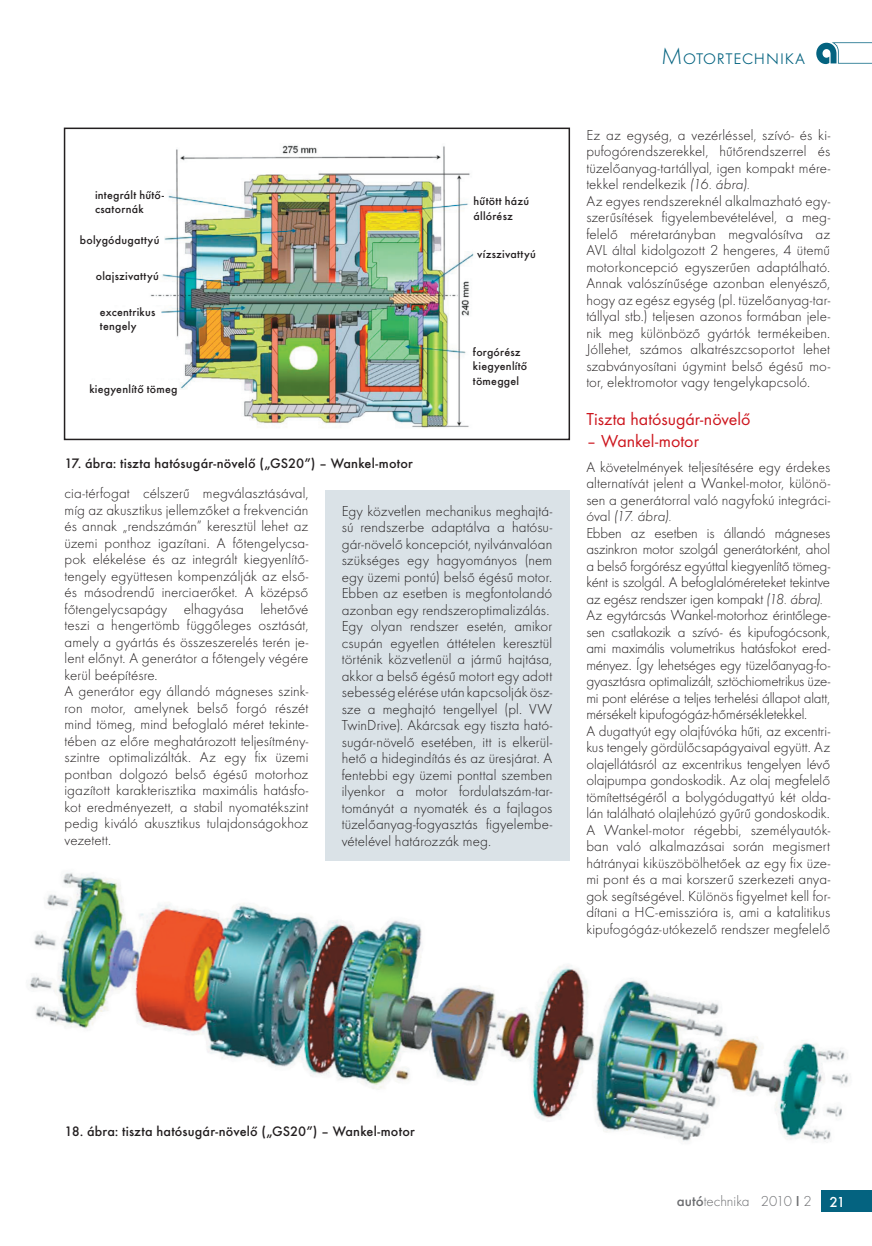
<style>
.page{position:relative;width:872px;height:1246px;background:#fff}
.page>*{position:absolute;margin:0;border:0;box-sizing:border-box;transform-origin:0 0}
.fülcim{font:300 24px "Futura TOT";color:#046380}
.alcim{font:18px "Futura TOT Boo";letter-spacing:-.005em;color:#cd151d}
.szöveg{font:300 15px/16.5px "Futura TOT";letter-spacing:.005em;color:#231f20;text-align:justify}
.t1{font:300 15px "Futura TOT";color:#6c6d70}
.kepalairas{font:500 14.25px "Futura TOT";letter-spacing:.01em;color:#231f20}
.kepalairas-2{font:500 12px/14.4px "Futura TOT";letter-spacing:.02em;color:#231f20}
.s1{font-style:italic}
.s2{font-weight:500}
.s3{font-weight:500;color:#fff}
</style>
<div class="page">
<div style="left:821px;top:1191px;width:51px;height:21px;background:#046380"></div>
<svg style="left:816px;top:42px;width:56px;height:22px"></svg>
<img style="left:29px;top:748px;width:841px;height:443px">
<img style="left:150px;top:145px;width:324px;height:283px">
<div style="left:64px;top:128px;width:506px;height:312px;border:2px solid #231f20"></div>
<div style="left:325px;top:490px;width:244px;height:370px;background:#dae2e7"></div>
<p class="kepalairas-2" style="left:95px;top:188px;width:70px">integrált hűtő&shy;csatornák</p>
<p class="kepalairas-2" style="left:80px;top:232px;width:81px">bolygódugattyú</p>
<p class="kepalairas-2" style="left:96px;top:269px;width:65px">olajszivattyú</p>
<p class="kepalairas-2" style="left:100px;top:304px;width:57px">excentrikus tengely</p>
<p class="kepalairas-2" style="left:89px;top:382px;width:90px">kiegyenlítő tömeg</p>
<p class="kepalairas" style="left:65px;top:455px;width:350px">17. ábra: tiszta hatósugár-növelő („GS20”) – Wankel-motor</p>
<p class="kepalairas-2" style="left:473px;top:194px;width:57px">hűtött házú állórész</p>
<p class="kepalairas-2" style="left:477px;top:247px;width:60px">vízszivattyú</p>
<p class="kepalairas-2" style="left:473px;top:345px;width:56px">forgórész kiegyenlítő tömeggel</p>
<p class="szöveg" style="left:65px;top:485px;width:245px">cia-térfogat célszerű megválasztásával, míg az akusztikus jellemzőket a frekvencián és annak „rendszámán” keresztül lehet az üzemi ponthoz igazítani. A főtengelycsa&shy;pok elékelése és az integrált kiegyenlítő&shy;tengely együttesen kompenzálják az első&shy;és másodrendű inerciaerőket. A középső főtengelycsapágy elhagyása lehetővé teszi a hengertömb függőleges osztását, amely a gyártás és összeszerelés terén je&shy;lent előnyt. A generátor a főtengely végére kerül beépítésre.</p>
<p class="szöveg" style="left:65px;top:683px;width:245px">A generátor egy állandó mágneses szink&shy;ron motor, amelynek belső forgó részét mind tömeg, mind befoglaló méret tekinte&shy;tében az előre meghatározott teljesítmény&shy;szintre optimalizálták. Az egy fix üzemi pontban dolgozó belső égésű motorhoz igazított karakterisztika maximális hatásfo&shy;kot eredményezett, a stabil nyomatékszint pedig kiváló akusztikus tulajdonságokhoz vezetett.</p>
<p class="szöveg" style="left:342px;top:503px;width:212px">Egy közvetlen mechanikus meghajtá&shy;sú rendszerbe adaptálva a hatósu&shy;gár-növelő koncepciót, nyilvánvalóan szükséges egy hagyományos (nem egy üzemi pontú) belső égésű motor.<br>Ebben az esetben is megfontolandó azonban egy rendszeroptimalizálás.</p>
<p class="szöveg" style="left:342px;top:618px;width:212px">Egy olyan rendszer esetén, amikor csupán egyetlen áttételen keresztül történik közvetlenül a jármű hajtása, akkor a belső égésű motort egy adott sebesség elérése után kapcsolják ös - sze a meghajtó tengellyel (pl. VW TwinDrive). Akárcsak egy tiszta ható&shy;sugár-növelő esetében, itt is elkerül&shy;hető a hidegindítás és az üresjárat. A fentebbi egy üzemi ponttal szemben ilyenkor a motor fordulatszám-tar&shy;tományát a nyomaték és a fajlagos tüzelőanyag-fogyasztás figyelembe&shy;vételével határozzák meg.</p>
<p class="fülcim" style="left:661px;top:42px;width:145px">Motortechnika</p>
<p class="szöveg" style="left:586px;top:126px;width:245px">Ez az egység, a vezérléssel, szívó- és ki&shy;pufogórendszerekkel, hűtőrendszerrel és tüzelőanyag-tartállyal, igen kompakt mére&shy;tekkel rendelkezik <span class="s1">(16. ábra).</span></p>
<p class="szöveg" style="left:586px;top:192px;width:245px">Az egyes rendszereknél alkalmazható egy&shy;szerűsítések figyelembevételével, a meg&shy;felelő méretarányban megvalósítva az AVL által kidolgozott 2 hengeres, 4 ütemű motorkoncepció egyszerűen adaptálható.<br>Annak valószínűsége azonban elenyésző, hogy az egész egység (pl. tüzelőanyag-tar&shy;tállyal stb.) teljesen azonos formában jele&shy;nik meg különböző gyártók termékeiben.<br>Jóllehet, számos alkatrészcsoportot lehet szabványosítani úgymint belső égésű mo&shy;tor, elektromotor vagy tengelykapcsoló.</p>
<p class="alcim" style="left:586px;top:408px;width:166px">Tiszta hatósugár-növelő</p>
<p class="alcim" style="left:586px;top:430px;width:114px">– Wankel-motor</p>
<p class="szöveg" style="left:586px;top:459px;width:245px">A követelmények teljesítésére egy érdekes alternatívát jelent a Wankel-motor, különö&shy;sen a generátorral való nagyfokú integráci&shy;óval <span class="s1">(17. ábra).</span></p>
<p class="szöveg" style="left:586px;top:525px;width:245px">Ebben az esetben is állandó mágneses aszinkron motor szolgál generátorként, ahol a belső forgórész egyúttal kiegyenlítő tömeg&shy;ként is szolgál. A befoglalóméreteket tekintve az egész rendszer igen kompakt <span class="s1">(18. ábra).</span></p>
<p class="szöveg" style="left:586px;top:607px;width:245px">Az egytárcsás Wankel-motorhoz érintőlege&shy;sen csatlakozik a szívó- és kipufogócsonk, ami maximális volumetrikus hatásfokot ered&shy;ményez. Így lehetséges egy tüzelőanyag-fo&shy;gyasztásra optimalizált, sztöchiometrikus üze&shy;mi pont elérése a teljes terhelési állapot alatt, mérsékelt kipufogógáz-hőmérsékletekkel.</p>
<p class="szöveg" style="left:586px;top:723px;width:245px">A dugattyút egy olajfúvóka hűti, az excentri&shy;kus tengely gördülőcsapágyaival együtt. Az olajellátásról az excentrikus tengelyen lévő olajpumpa gondoskodik. Az olaj megfelelő tömítettségéről a bolygódugattyú két olda&shy;lán található olajlehúzó gyűrű gondoskodik.</p>
<p class="szöveg" style="left:586px;top:822px;width:245px">A Wankel-motor régebbi, személyautók&shy;ban való alkalmazásai során megismert hátrányai kiküszöbölhetőek az egy fix üze&shy;mi pont és a mai korszerű szerkezeti anya&shy;gok segítségével. Különös figyelmet kell for&shy;dítani a HC-emisszióra is, ami a katalitikus kipufogógáz-utókezelő rendszer megfelelő</p>
<p class="kepalairas" style="left:65px;top:1123px;width:352px">18. ábra: tiszta hatósugár-növelő („GS20”) – Wankel-motor</p>
<p class="t1" style="left:677px;top:1193px;width:170px"><span class="s2">autó</span>technika 2010 <span class="s2">I</span> 2 <span class="s3">21</span></p>
</div>
